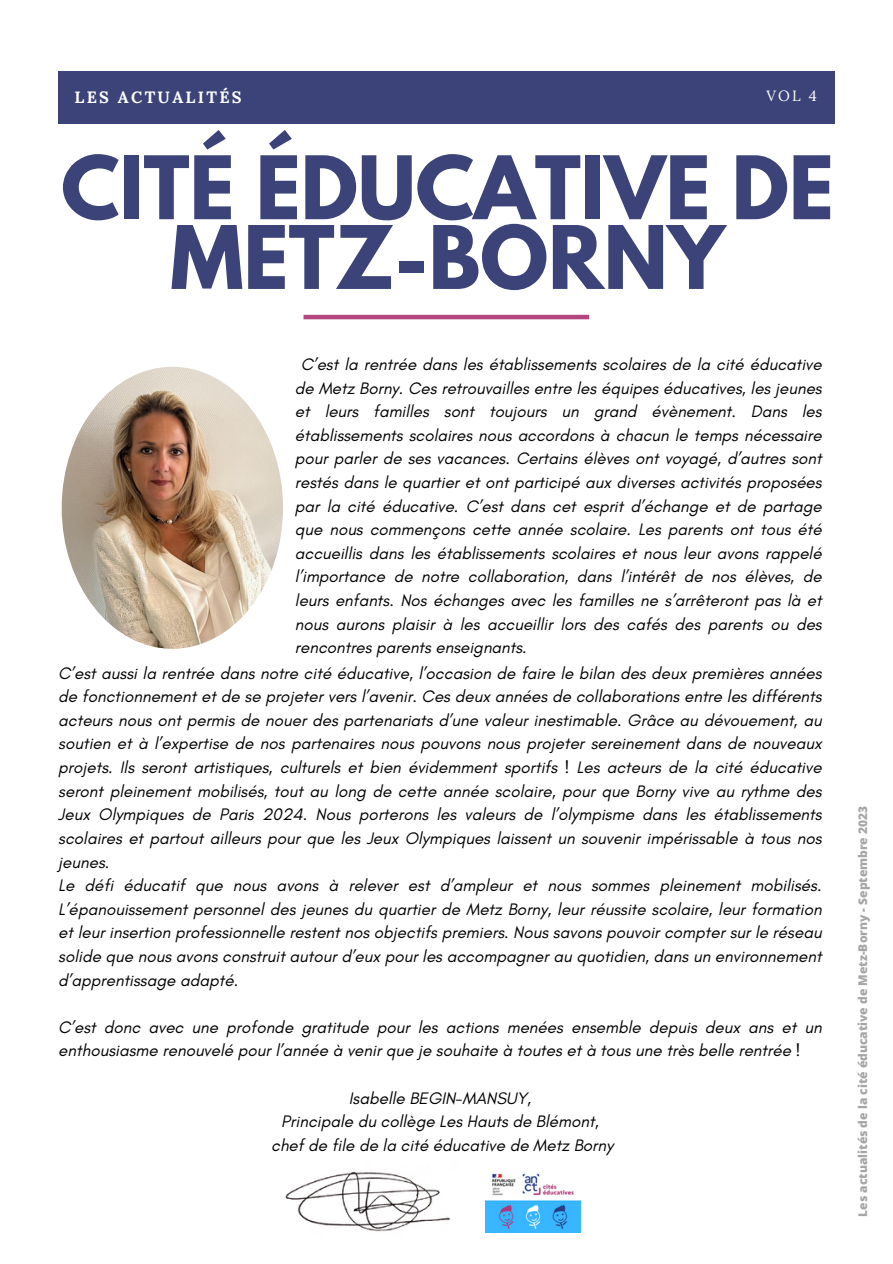
<style>
.page{position:relative;width:893px;height:1264px;background:#fff}
.page>*{position:absolute;margin:0;border:0;box-sizing:border-box;transform-origin:0 0}
.t1{font:700 77.55px/69.8px "League Spartan";color:#3b4378;text-align:center}
.t2{font:italic 16.95px/23.5px "Glacial Indifference";color:#000;text-align:justify}
.t3{font:700 16.35px "Lora";letter-spacing:.14em;color:#fff}
.t4{font:14.85px "Lora";color:#fcfcfc}
.t5{font:800 12px "Open Sans";color:#a6a6a6}
</style>
<div class="page">
<div style="left:58px;top:72px;width:776px;height:51px;background:#3b4378"></div>
<img style="left:61px;top:366px;width:222px;height:283px">
<hr style="left:303px;top:315px;width:286px;height:4px;background:#b3457f">
<img style="left:285px;top:1171px;width:165px;height:61px">
<img style="left:485px;top:1173px;width:95px;height:59px">
<p class="t3" style="left:74px;top:87px;width:169px">LES ACTUALITÉS</p>
<p class="t4" style="left:766px;top:86px;width:52px">VOL 4</p>
<p class="t1" style="left:61px;top:163px;width:774px">CITÉ ÉDUCATIVE DE<br>METZ-BORNY</p>
<p class="t2" style="left:295px;top:352px;width:528px;text-indent:6px">C’est la rentrée dans les établissements scolaires de la cité éducative de Metz Borny. Ces retrouvailles entre les équipes éducatives, les jeunes et leurs familles sont toujours un grand évènement. Dans les établissements scolaires nous accordons à chacun le temps nécessaire pour parler de ses vacances. Certains élèves ont voyagé, d’autres sont restés dans le quartier et ont participé aux diverses activités proposées par la cité éducative. C’est dans cet esprit d’échange et de partage que nous commençons cette année scolaire. Les parents ont tous été accueillis dans les établissements scolaires et nous leur avons rappelé l’importance de notre collaboration, dans l’intérêt de nos élèves, de leurs enfants. Nos échanges avec les familles ne s’arrêteront pas là et nous aurons plaisir à les accueillir lors des cafés des parents ou des rencontres parents enseignants.</p>
<p class="t2" style="left:58px;top:661px;width:764px">C’est aussi la rentrée dans notre cité éducative, l’occasion de faire le bilan des deux premières années de fonctionnement et de se projeter vers l’avenir. Ces deux années de collaborations entre les différents acteurs nous ont permis de nouer des partenariats d’une valeur inestimable. Grâce au dévouement, au soutien et à l’expertise de nos partenaires nous pouvons nous projeter sereinement dans de nouveaux projets. Ils seront artistiques, culturels et bien évidemment sportifs ! Les acteurs de la cité éducative seront pleinement mobilisés, tout au long de cette année scolaire, pour que Borny vive au rythme des Jeux Olympiques de Paris 2024. Nous porterons les valeurs de l’olympisme dans les établissements scolaires et partout ailleurs pour que les Jeux Olympiques laissent un souvenir impérissable à tous nos jeunes.</p>
<p class="t2" style="left:58px;top:873px;width:764px">Le défi éducatif que nous avons à relever est d’ampleur et nous sommes pleinement mobilisés.<br>L’épanouissement personnel des jeunes du quartier de Metz Borny, leur réussite scolaire, leur formation et leur insertion professionnelle restent nos objectifs premiers. Nous savons pouvoir compter sur le réseau solide que nous avons construit autour d’eux pour les accompagner au quotidien, dans un environnement d’apprentissage adapté.</p>
<p class="t2" style="left:58px;top:1015px;width:764px">C’est donc avec une profonde gratitude pour les actions menées ensemble depuis deux ans et un enthousiasme renouvelé pour l’année à venir que je souhaite à toutes et à tous une très belle rentrée !</p>
<p class="t2" style="left:349px;top:1085px;width:184px">Isabelle BEGIN-MANSUY,</p>
<p class="t2" style="left:281px;top:1109px;width:319px">Principale du collège Les Hauts de Blémont,</p>
<p class="t2" style="left:271px;top:1133px;width:344px">chef de file de la cité éducative de Metz Borny</p>
<p class="t5" style="left:854px;top:1216px;width:412px;rotate:-90deg">Les actualités de la cité éducative de Metz-Borny - Septembre 2023</p>
</div>
